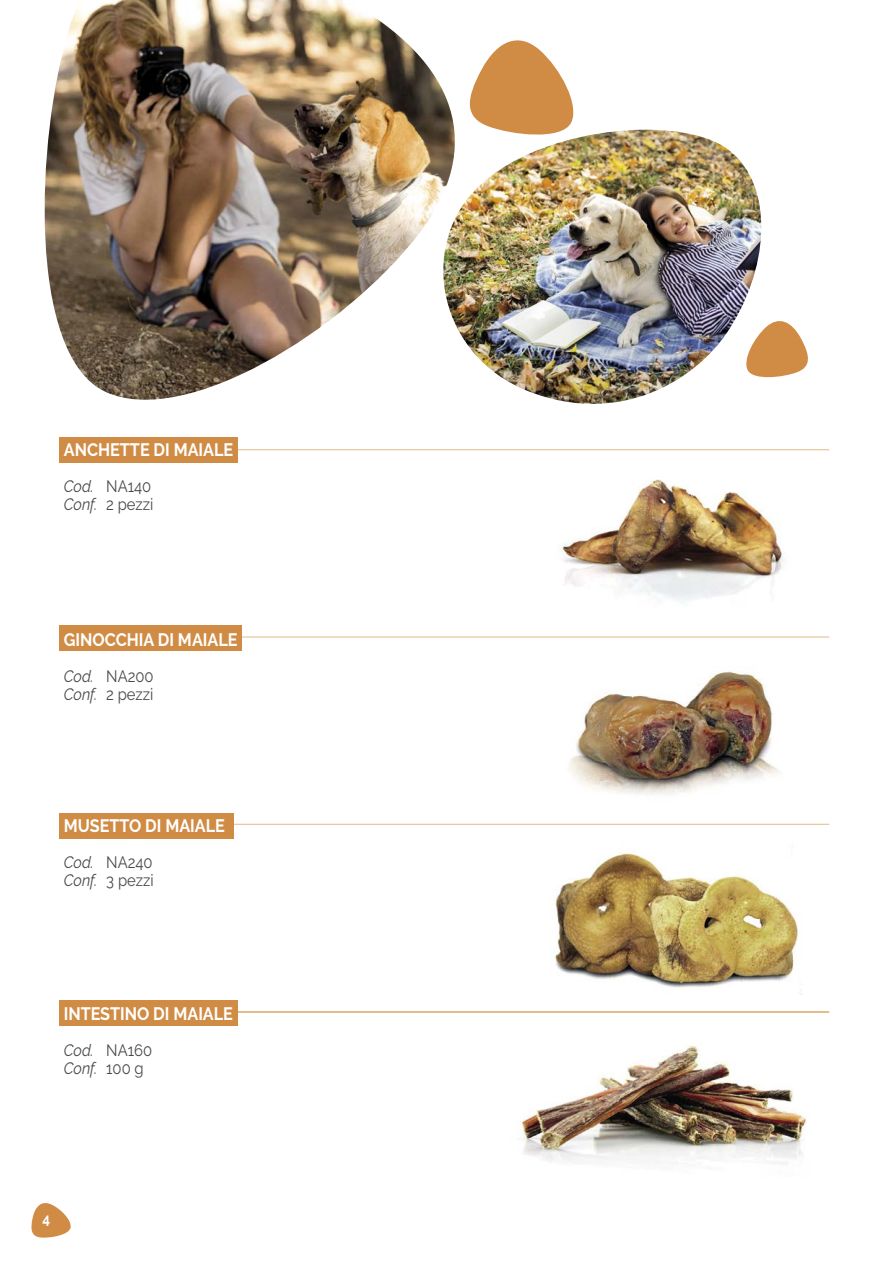
<style>
.page{position:relative;width:893px;height:1263px;background:#fff}
.page>*{position:absolute;margin:0;border:0;box-sizing:border-box;transform-origin:0 0}
.t1{font:700 18px "Raleway";color:#fff;scale:.9 1}
.t2{font:16.5px/18px "Raleway";color:#484848;scale:.9 1}
.t3{font:italic 16.5px/18px "Raleway";color:#484848;scale:.9 1}
.t4{font:700 15px "Raleway";color:#fff;scale:.9 1}
.s1{font-style:italic}
.s2{font-style:normal}
</style>
<div class="page">
<svg style="left:31px;top:1203px;width:40px;height:35px"></svg>
<hr style="left:64px;top:449px;width:765px;height:1px;background:#e3b986">
<hr style="left:64px;top:636px;width:765px;height:1px;background:#e3b986">
<hr style="left:64px;top:824px;width:765px;height:1px;background:#e3b986">
<hr style="left:64px;top:1011px;width:765px;height:1px;background:#e3b986">
<hr style="left:64px;top:1012px;width:765px;height:1px;background:#e3b986">
<div style="left:60px;top:437px;width:178px;height:26px;background:#d08b44"></div>
<div style="left:60px;top:625px;width:182px;height:26px;background:#d08b44"></div>
<div style="left:60px;top:813px;width:174px;height:26px;background:#d08b44"></div>
<div style="left:60px;top:1000px;width:178px;height:25px;background:#d08b44"></div>
<img style="left:539px;top:449px;width:273px;height:154px">
<img style="left:527px;top:636px;width:274px;height:158px">
<img style="left:554px;top:852px;width:248px;height:142px">
<img style="left:521px;top:1045px;width:285px;height:120px">
<img style="left:44px;top:0;width:407px;height:400px">
<svg style="left:418px;top:113px;width:238px;height:17px"></svg>
<img style="left:418px;top:130px;width:344px;height:274px">
<svg style="left:464px;top:40px;width:116px;height:101px"></svg>
<svg style="left:742px;top:316px;width:66px;height:65px"></svg>
<p class="t1" style="left:64px;top:439px;width:190px">ANCHETTE DI MAIALE</p>
<p class="t2" style="left:64px;top:477px;width:101px"><span class="s1">Cod.</span> NA140<br><span class="s1">Conf.</span> 2 pezzi</p>
<p class="t1" style="left:64px;top:629px;width:195px">GINOCCHIA DI MAIALE</p>
<p class="t2" style="left:64px;top:667px;width:101px"><span class="s1">Cod.</span> NA200<br><span class="s1">Conf.</span> 2 pezzi</p>
<p class="t1" style="left:64px;top:815px;width:181px">MUSETTO DI MAIALE</p>
<p class="t2" style="left:64px;top:853px;width:101px"><span class="s1">Cod.</span> NA240<br><span class="s1">Conf.</span> 3 pezzi</p>
<p class="t1" style="left:64px;top:1003px;width:190px">INTESTINO DI MAIALE</p>
<p class="t3" style="left:64px;top:1041px;width:100px">Cod. <span class="s2">NA160<br></span>Conf. <span class="s2">100 g</span></p>
<p class="t4" style="left:43px;top:1210px;width:10px">4</p>
</div>
